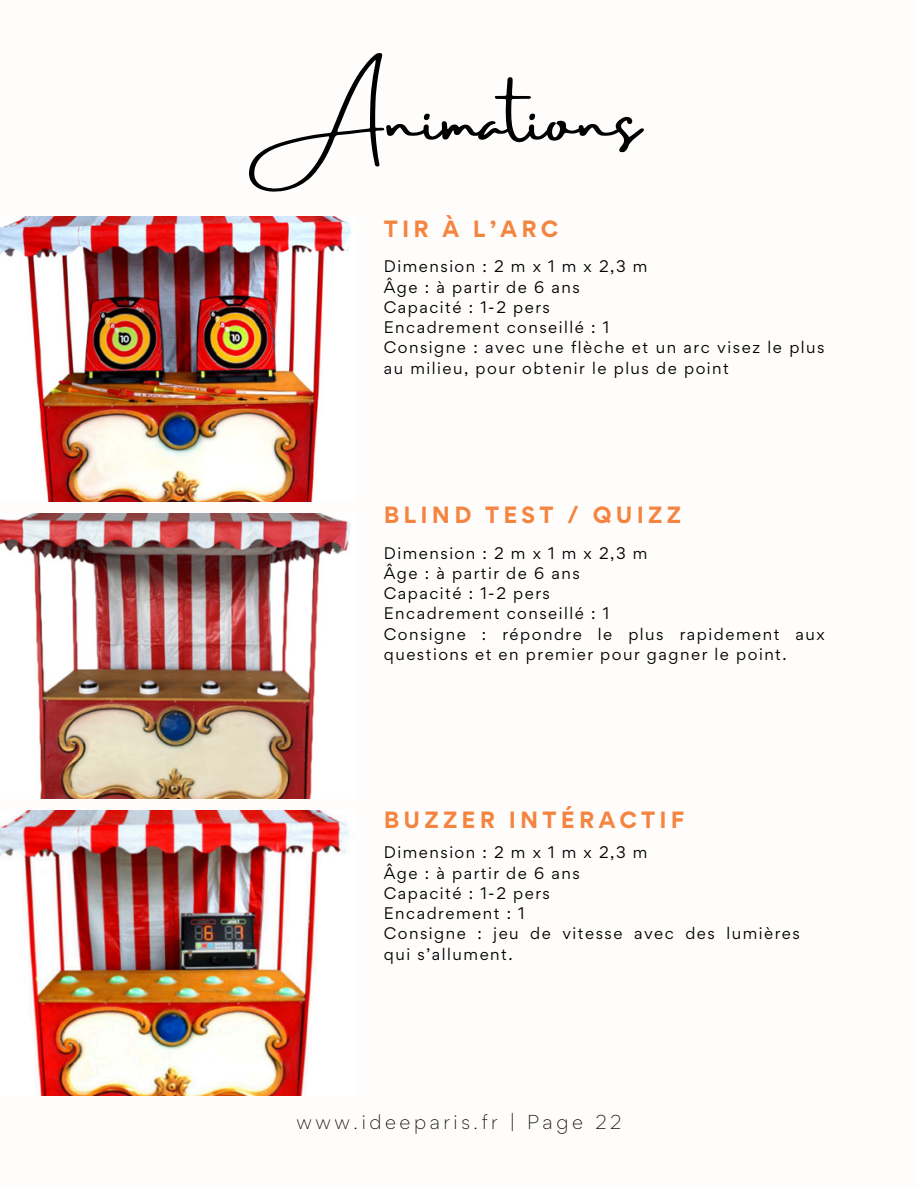
<style>
.page{position:relative;width:918px;height:1188px;background:#fefdfb}
.page>*{position:absolute;margin:0;border:0;box-sizing:border-box;transform-origin:0 0}
.t1{font:61.5px "Amsterdam Three";color:#000}
.t2{font:700 21px "Gordita";letter-spacing:.2em;color:#f48541}
.t3{font:300 18px "Gordita";letter-spacing:.2em;color:#000}
.t4{font:15px/20.2px "Gordita";letter-spacing:.1em;color:#000}
</style>
<div class="page">
<img style="left:0;top:810px;width:348px;height:286px">
<img style="left:0;top:513px;width:351px;height:286px">
<img style="left:0;top:216px;width:351px;height:286px">
<h1 class="t1" style="left:278px;top:86px;width:363px">Animations</h1>
<h2 class="t2" style="left:384px;top:214px;width:176px">TIR À L’ARC</h2>
<p class="t4" style="left:384px;top:256px;width:265px">Dimension : 2 m x 1 m x 2,3 m</p>
<p class="t4" style="left:384px;top:276px;width:198px">Âge : à partir de 6 ans</p>
<p class="t4" style="left:384px;top:297px;width:168px">Capacité : 1-2 pers</p>
<p class="t4" style="left:384px;top:317px;width:227px">Encadrement conseillé : 1</p>
<p class="t4" style="left:384px;top:337px;width:442px">Consigne : avec une flèche et un arc visez le plus au milieu, pour obtenir le plus de point</p>
<h2 class="t2" style="left:384px;top:500px;width:299px">BLIND TEST / QUIZZ</h2>
<p class="t4" style="left:384px;top:542px;width:265px">Dimension : 2 m x 1 m x 2,3 m</p>
<p class="t4" style="left:384px;top:563px;width:198px">Âge : à partir de 6 ans</p>
<p class="t4" style="left:384px;top:583px;width:168px">Capacité : 1-2 pers</p>
<p class="t4" style="left:384px;top:603px;width:227px">Encadrement conseillé : 1</p>
<p class="t4" style="left:384px;top:623px;width:442px">Consigne : répondre le plus rapidement aux questions et en premier pour gagner le point.</p>
<h2 class="t2" style="left:384px;top:806px;width:302px">BUZZER INTÉRACTIF</h2>
<p class="t4" style="left:384px;top:842px;width:265px">Dimension : 2 m x 1 m x 2,3 m</p>
<p class="t4" style="left:384px;top:862px;width:198px">Âge : à partir de 6 ans</p>
<p class="t4" style="left:384px;top:883px;width:168px">Capacité : 1-2 pers</p>
<p class="t4" style="left:384px;top:903px;width:142px">Encadrement : 1</p>
<p class="t4" style="left:384px;top:923px;width:418px">Consigne : jeu de vitesse avec des lumières qui s’allument.</p>
<p class="t3" style="left:297px;top:1110px;width:326px">www.ideeparis.fr | Page 22</p>
</div>
